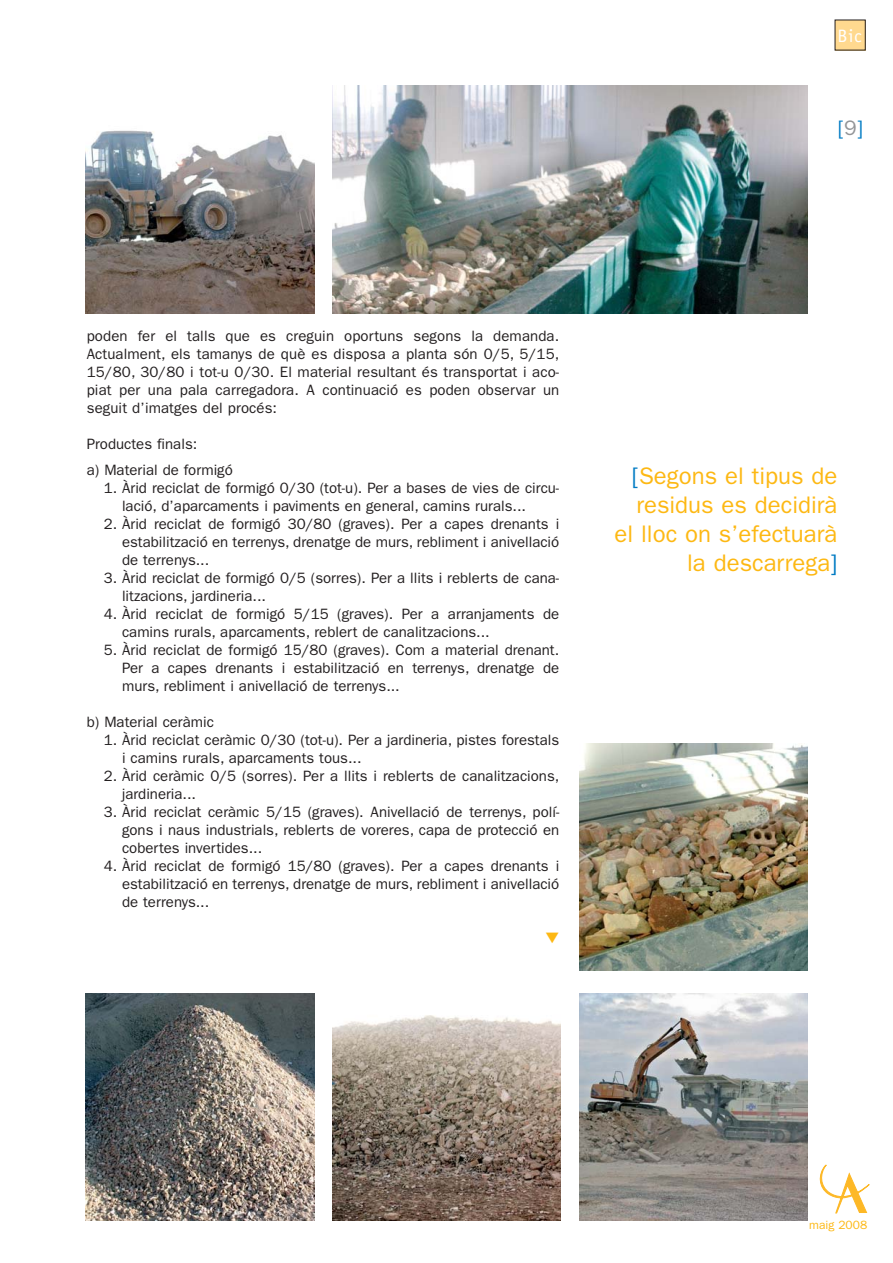
<style>
.page{position:relative;width:893px;height:1263px;background:#fff}
.page>*{position:absolute;margin:0;border:0;box-sizing:border-box;transform-origin:0 0}
.t1{font:24px/28.8px "Franklin Gothic";color:#fdb813;text-align:right}
.t2{font:21px "Franklin Gothic";color:#007bc3}
.t3{font:18px "Officina Sans";color:#fff}
.t4{font:15px/18px "Franklin Gothic";color:#231f20}
.t5{font:12px "Franklin Gothic";color:#fdb813}
.s1{color:#939598}
.s2{color:#007bc3}
</style>
<div class="page">
<div style="left:835px;top:20px;width:30px;height:30px;background:#ffd98f"></div>
<svg style="left:819px;top:1164px;width:51px;height:49px"></svg>
<img style="left:85px;top:130px;width:229px;height:183px">
<img style="left:332px;top:85px;width:476px;height:228px">
<img style="left:579px;top:743px;width:229px;height:228px">
<img style="left:85px;top:993px;width:229px;height:227px">
<img style="left:332px;top:1015px;width:229px;height:205px">
<img style="left:579px;top:993px;width:229px;height:227px">
<p class="t3" style="left:837px;top:28px;width:26px">Bic</p>
<h2 class="t2" style="left:838px;top:120px;width:27px">[<span class="s1">9</span>]</h2>
<p class="t4" style="left:87px;top:328px;width:474px;text-align:justify">poden fer el talls que es creguin oportuns segons la demanda.<br>Actualment, els tamanys de què es disposa a planta són 0/5, 5/15, 15/80, 30/80 i tot-u 0/30. El material resultant és transportat i aco&shy;piat per una pala carregadora. A continuació es poden observar un seguit d’imatges del procés:</p>
<p class="t4" style="left:87px;top:432px;width:148px;line-height:26.5px">Productes finals:<br>a) Material de formigó</p>
<p class="t4" style="left:122px;top:480px;width:439px;text-indent:-18px">1. Àrid reciclat de formigó 0/30 (tot-u). Per a bases de vies de circu&shy;lació, d’aparcaments i paviments en general, camins rurals...</p>
<p class="t4" style="left:122px;top:516px;width:439px;text-align:justify;text-indent:-18px">2. Àrid reciclat de formigó 30/80 (graves). Per a capes drenants i estabilització en terrenys, drenatge de murs, rebliment i anivellació de terrenys...</p>
<p class="t4" style="left:122px;top:570px;width:439px;text-indent:-18px">3. Àrid reciclat de formigó 0/5 (sorres). Per a llits i reblerts de cana&shy;litzacions, jardineria...</p>
<p class="t4" style="left:122px;top:606px;width:439px;text-indent:-18px">4. Àrid reciclat de formigó 5/15 (graves). Per a arranjaments de camins rurals, aparcaments, reblert de canalitzacions...</p>
<p class="t4" style="left:122px;top:642px;width:439px;text-align:justify;text-indent:-18px">5. Àrid reciclat de formigó 15/80 (graves). Com a material drenant.<br>Per a capes drenants i estabilització en terrenys, drenatge de murs, rebliment i anivellació de terrenys...</p>
<p class="t4" style="left:87px;top:714px;width:129px">b) Material ceràmic</p>
<p class="t4" style="left:122px;top:732px;width:439px;text-indent:-18px">1. Àrid reciclat ceràmic 0/30 (tot-u). Per a jardineria, pistes forestals i camins rurals, aparcaments tous...</p>
<p class="t4" style="left:122px;top:768px;width:439px;text-indent:-18px">2. Àrid ceràmic 0/5 (sorres). Per a llits i reblerts de canalitzacions, jardineria...</p>
<p class="t4" style="left:122px;top:804px;width:439px;text-align:justify;text-indent:-18px">3. Àrid reciclat ceràmic 5/15 (graves). Anivellació de terrenys, polí&shy;gons i naus industrials, reblerts de voreres, capa de protecció en cobertes invertides...</p>
<p class="t4" style="left:122px;top:858px;width:439px;text-align:justify;text-indent:-18px">4. Àrid reciclat de formigó 15/80 (graves). Per a capes drenants i estabilització en terrenys, drenatge de murs, rebliment i anivellació de terrenys...</p>
<h1 class="t1" style="left:615px;top:464px;width:224px"><span class="s2">[</span>Segons el tipus de residus es decidirà el lloc on s’efectuarà la descarrega<span class="s2">]</span></h1>
<p class="t5" style="left:809px;top:1221px;width:59px">maig 2008</p>
</div>
